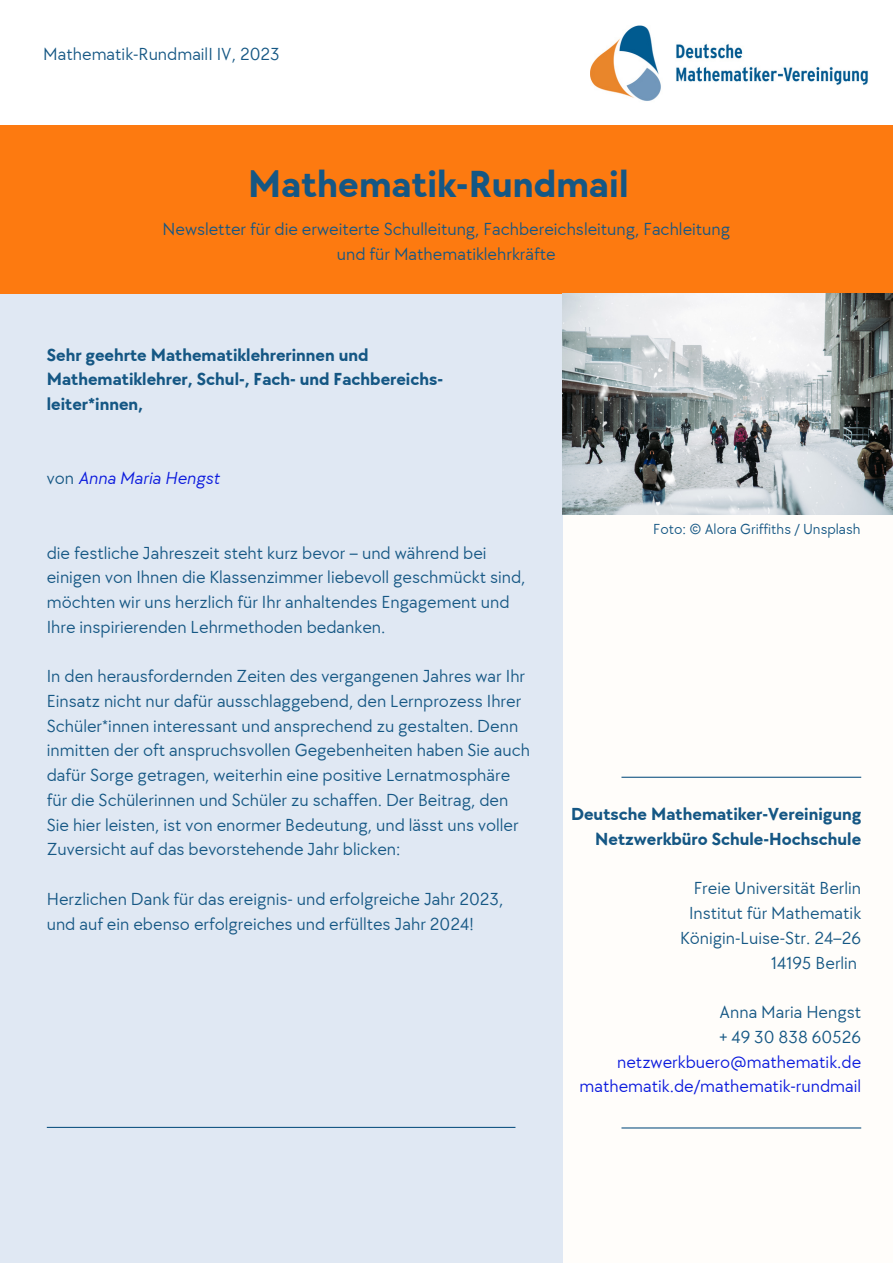
<style>
.page{position:relative;width:893px;height:1264px;background:#fff}
.page>*{position:absolute;margin:0;border:0;box-sizing:border-box;transform-origin:0 0}
.t1{font:700 39px "TT Chocolates";letter-spacing:.005em;color:#155784}
.t2{font:18px/24.8px "TT Chocolates";color:#155784}
.t3{font:700 18px/24.8px "TT Chocolates";color:#155784}
.t4{font:18px/24.8px "TT Chocolates";color:#0a19dd;text-align:right}
.t5{font:italic 18px "TT Chocolates";color:#0a19dd}
.t6{font:15px "TT Chocolates";color:#155784}
.s1{font-style:normal;color:#155784}
</style>
<div class="page">
<img style="left:590px;top:26px;width:278px;height:75px">
<div style="left:0;top:125px;width:892px;height:169px;background:#fd7a10"></div>
<div style="left:562px;top:294px;width:330px;height:968px;background:#fffdfa"></div>
<div style="left:0;top:294px;width:562px;height:968px;background:#e0e8f3"></div>
<hr style="left:621px;top:1127px;width:240px;height:1px;background:#155784">
<hr style="left:621px;top:776px;width:240px;height:1px;background:#155784">
<hr style="left:47px;top:1126px;width:468px;height:1px;background:#155784">
<img style="left:562px;top:294px;width:330px;height:220px">
<p class="t2" style="left:43px;top:42px;width:238px">Mathematik-RundmailI IV, 2023</p>
<p class="t1" style="left:248px;top:162px;width:382px">Mathema tik-Rundmail</p>
<p class="t2" style="left:162px;top:217px;width:569px">Newsletter für die erweiterte Schulleitung, Fachbereichsleitung, Fachleitung</p>
<p class="t2" style="left:337px;top:242px;width:215px">und für Mathematiklehrkräfte</p>
<p class="t3" style="left:47px;top:343px;width:323px">Sehr geehrte Mathematiklehrerinnen und</p>
<p class="t3" style="left:47px;top:367px;width:398px">Mathematiklehrer, Schul-, Fach- und Fachbereichs&shy;leiter*innen,</p>
<p class="t5" style="left:47px;top:468px;width:174px"><span class="s1">von</span> Anna Maria Hengst</p>
<p class="t2" style="left:47px;top:540px;width:480px">die festliche Jahreszeit steht kurz bevor – und während bei einigen von Ihnen die Klassenzimmer liebevoll geschmückt sind, möchten wir uns herzlich für Ihr anhaltendes Engagement und Ihre inspirierenden Lehrmethoden bedanken.</p>
<p class="t2" style="left:47px;top:664px;width:484px">In den herausfordernden Zeiten des vergangenen Jahres war Ihr Einsatz nicht nur dafür ausschlaggebend, den Lernprozess Ihrer Schüler*innen interessant und ansprechend zu gestalten. Denn inmitten der oft anspruchsvollen Gegebenheiten haben Sie auch dafür Sorge getragen, weiterhin eine positive Lernatmosphäre für die Schülerinnen und Schüler zu schaffen. Der Beitrag, den Sie hier leisten, ist von enormer Bedeutung, und lässt uns voller Zuversicht auf das bevorstehende Jahr blicken:</p>
<p class="t2" style="left:47px;top:887px;width:458px">Herzlichen Dank für das ereignis- und erfolgreiche Jahr 2023, und auf ein ebenso erfolgreiches und erfülltes Jahr 2024!</p>
<p class="t6" style="left:653px;top:520px;width:209px">Foto: © Alora Griffiths / Unsplash</p>
<p class="t3" style="left:571px;top:802px;width:291px">Deutsche Mathematiker-Vereinigung</p>
<p class="t3" style="left:595px;top:827px;width:267px">Netzwerkbüro Schule-Hochschule</p>
<p class="t2" style="left:693px;top:876px;width:169px">Freie Universität Berlin</p>
<p class="t2" style="left:689px;top:901px;width:174px">Institut für Mathematik</p>
<p class="t2" style="left:680px;top:926px;width:182px">Königin-Luise-Str. 24–26</p>
<p class="t2" style="left:771px;top:950px;width:87px">14195 Berlin</p>
<p class="t2" style="left:719px;top:1000px;width:143px">Anna Maria Hengst</p>
<p class="t2" style="left:719px;top:1025px;width:143px">+ 49 30 838 60526</p>
<p class="t4" style="left:579px;top:1049px;width:283px">netzwerkbuero@mathematik.de mathematik.de/mathematik-rundmail</p>
</div>
